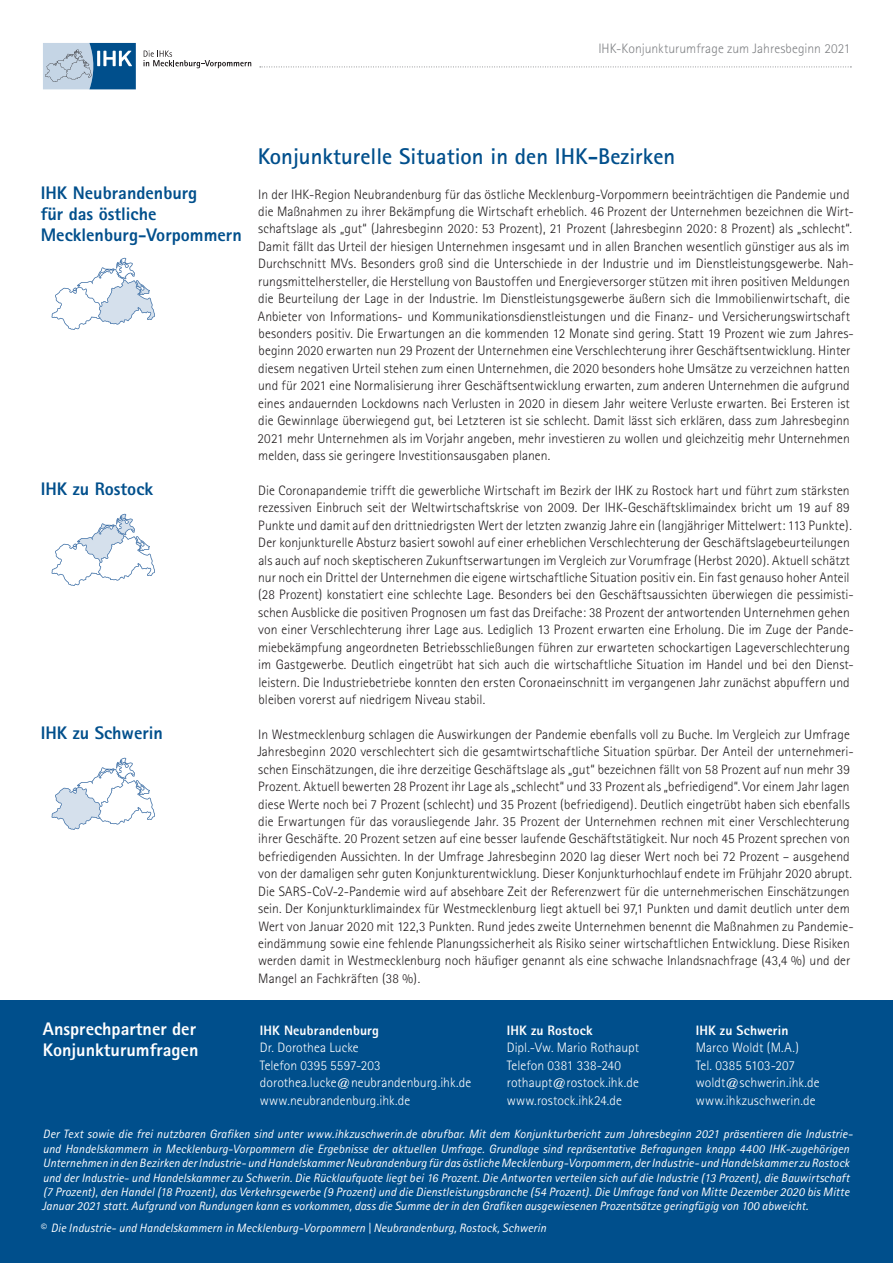
<style>
.page{position:relative;width:893px;height:1263px;background:#fff}
.page>*{position:absolute;margin:0;border:0;box-sizing:border-box;transform-origin:0 0}
.t1{font:700 22.65px "Rotis Sans Serif";color:#004f8c}
.t2{font:800 18.15px/21.1px "Rotis Sans Serif";color:#004f8c}
.t3{font:800 18.15px/21.1px "Rotis Sans Serif";color:#fff}
.t4{font:300 13.65px/17.4px "Rotis Sans Serif";letter-spacing:.005em;color:#231f20}
.t5{font:300 13.65px/17.4px "Rotis Sans Serif";letter-spacing:.005em;color:#fff}
.t6{font:800 13.65px "Rotis Sans Serif";letter-spacing:.01em;color:#fff}
.t7{font:300 13.65px "Rotis Sans Serif";color:#808285}
.t8{font:italic 12.15px/14.4px "Rotis Sans Serif";letter-spacing:.005em;color:#fff}
</style>
<div class="page">
<div style="left:0;top:1001px;width:893px;height:262px;background:#004f8c"></div>
<svg style="left:260px;top:67px;width:591px;height:1px"></svg>
<svg style="left:144px;top:51px;width:107px;height:17px"></svg>
<svg style="left:43px;top:43px;width:93px;height:46px;background:#749cbd"></svg>
<svg style="left:52px;top:258px;width:103px;height:72px"></svg>
<svg style="left:52px;top:514px;width:103px;height:72px"></svg>
<svg style="left:52px;top:758px;width:103px;height:72px"></svg>
<p class="t7" style="left:598px;top:41px;width:253px">IHK-Konjunkturumfrage zum Jahresbeginn 2021</p>
<h2 class="t2" style="left:41px;top:182px;width:202px">IHK Neubrandenburg<br>für das östliche<br>Mecklenburg-Vorpommern</h2>
<h2 class="t2" style="left:41px;top:478px;width:114px">IHK zu Rostock</h2>
<h2 class="t2" style="left:41px;top:722px;width:124px">IHK zu Schwerin</h2>
<h1 class="t1" style="left:258px;top:142px;width:419px">Konjunkturelle Situation in den IHK-Bezirken</h1>
<p class="t4" style="left:258px;top:185px;width:598px">In der IHK-Region Neubrandenburg für das östliche Mecklenburg-Vorpommern beeinträchtigen die Pandemie und die Maßnahmen zu ihrer Bekämpfung die Wirtschaft erheblich. 46 Prozent der Unternehmen bezeichnen die Wirt&shy;schaftslage als „gut“ (Jahresbeginn 2020: 53 Prozent), 21 Prozent (Jahresbeginn 2020: 8 Prozent) als „schlecht“.<br>Damit fällt das Urteil der hiesigen Unternehmen insgesamt und in allen Branchen wesentlich günstiger aus als im Durchschnitt MVs. Besonders groß sind die Unterschiede in der Industrie und im Dienstleistungsgewerbe. Nah&shy;rungsmittelhersteller, die Herstellung von Baustoffen und Energieversorger stützen mit ihren positiven Meldungen die Beurteilung der Lage in der Industrie. Im Dienstleistungsgewerbe äußern sich die Immobilienwirtschaft, die Anbieter von Informations- und Kommunikationsdienstleistungen und die Finanz- und Versicherungswirtschaft besonders positiv. Die Erwartungen an die kommenden 12 Monate sind gering. Statt 19 Prozent wie zum Jahres&shy;beginn 2020 erwarten nun 29 Prozent der Unternehmen eine Verschlechterung ihrer Geschäftsentwicklung. Hinter diesem negativen Urteil stehen zum einen Unternehmen, die 2020 besonders hohe Umsätze zu verzeichnen hatten und für 2021 eine Normalisierung ihrer Geschäftsentwicklung erwarten, zum anderen Unternehmen die aufgrund eines andauernden Lockdowns nach Verlusten in 2020 in diesem Jahr weitere Verluste erwarten. Bei Ersteren ist die Gewinnlage überwiegend gut, bei Letzteren ist sie schlecht. Damit lässt sich erklären, dass zum Jahresbeginn 2021 mehr Unternehmen als im Vorjahr angeben, mehr investieren zu wollen und gleichzeitig mehr Unternehmen melden, dass sie geringere Investitionsausgaben planen.</p>
<p class="t4" style="left:258px;top:481px;width:597px">Die Coronapandemie trifft die gewerbliche Wirtschaft im Bezirk der IHK zu Rostock hart und führt zum stärksten rezessiven Einbruch seit der Weltwirtschaftskrise von 2009. Der IHK-Geschäftsklimaindex bricht um 19 auf 89<br>Punkte und damit auf den drittniedrigsten Wert der letzten zwanzig Jahre ein (langjähriger Mittelwert: 113 Punkte).<br>Der konjunkturelle Absturz basiert sowohl auf einer erheblichen Verschlechterung der Geschäftslagebeurteilungen als auch auf noch skeptischeren Zukunftserwartungen im Vergleich zur Vorumfrage (Herbst 2020). Aktuell schätzt nur noch ein Drittel der Unternehmen die eigene wirtschaftliche Situation positiv ein. Ein fast genauso hoher Anteil (28 Prozent) konstatiert eine schlechte Lage. Besonders bei den Geschäftsaussichten überwiegen die pessimisti&shy;schen Ausblicke die positiven Prognosen um fast das Dreifache: 38 Prozent der antwortenden Unternehmen gehen von einer Verschlechterung ihrer Lage aus. Lediglich 13 Prozent erwarten eine Erholung. Die im Zuge der Pande&shy;miebekämpfung angeordneten Betriebsschließungen führen zur erwarteten schockartigen Lageverschlechterung im Gastgewerbe. Deutlich eingetrübt hat sich auch die wirtschaftliche Situation im Handel und bei den Dienst&shy;leistern. Die Industriebetriebe konnten den ersten Coronaeinschnitt im vergangenen Jahr zunächst abpuffern und bleiben vorerst auf niedrigem Niveau stabil.</p>
<p class="t4" style="left:257px;top:725px;width:598px">In Westmecklenburg schlagen die Auswirkungen der Pandemie ebenfalls voll zu Buche. Im Vergleich zur Umfrage Jahresbeginn 2020 verschlechtert sich die gesamtwirtschaftliche Situation spürbar. Der Anteil der unternehmeri&shy;schen Einschätzungen, die ihre derzeitige Geschäftslage als „gut“ bezeichnen fällt von 58 Prozent auf nun mehr 39<br>Prozent. Aktuell bewerten 28 Prozent ihr Lage als „schlecht“ und 33 Prozent als „befriedigend“. Vor einem Jahr lagen diese Werte noch bei 7 Prozent (schlecht) und 35 Prozent (befriedigend). Deutlich eingetrübt haben sich ebenfalls die Erwartungen für das vorausliegende Jahr. 35 Prozent der Unternehmen rechnen mit einer Verschlechterung ihrer Geschäfte. 20 Prozent setzen auf eine besser laufende Geschäftstätigkeit. Nur noch 45 Prozent sprechen von befriedigenden Aussichten. In der Umfrage Jahresbeginn 2020 lag dieser Wert noch bei 72 Prozent – ausgehend von der damaligen sehr guten Konjunkturentwicklung. Dieser Konjunkturhochlauf endete im Frühjahr 2020 abrupt.<br>Die SARS-CoV-2-Pandemie wird auf absehbare Zeit der Referenzwert für die unternehmerischen Einschätzungen sein. Der Konjunkturklimaindex für Westmecklenburg liegt aktuell bei 97,1 Punkten und damit deutlich unter dem Wert von Januar 2020 mit 122,3 Punkten. Rund jedes zweite Unternehmen benennt die Maßnahmen zu Pandemie&shy;eindämmung sowie eine fehlende Planungssicherheit als Risiko seiner wirtschaftlichen Entwicklung. Diese Risiken werden damit in Westmecklenburg noch häufiger genannt als eine schwache Inlandsnachfrage (43,4 %) und der Mangel an Fachkräften (38 %).</p>
<h2 class="t3" style="left:43px;top:1018px;width:157px">Ansprechpartner der<br>Konjunkturumfragen</h2>
<p class="t6" style="left:696px;top:1022px;width:94px">IHK zu Schwerin</p>
<p class="t5" style="left:696px;top:1039px;width:126px">Marco Woldt (M.A.)<br>Tel. 0385 5103-207 woldt@schwerin.ihk.de www.ihkzuschwerin.de</p>
<p class="t8" style="left:42px;top:1127px;width:812px">Der Text sowie die frei nutzbaren Grafiken sind unter www.ihkzuschwerin.de abrufbar. Mit dem Konjunkturbericht zum Jahresbeginn 2021 präsentieren die Industrie&shy;und Handelskammern in Mecklenburg-Vorpommern die Ergebnisse der aktuellen Umfrage. Grundlage sind repräsentative Befragungen knapp 4400 IHK-zugehörigen Unternehmen in den Bezirken der Industrie- und Handelskammer Neubrandenburg für das östliche Mecklenburg-Vorpommern, der Industrie- und Handelskammer zu Rostock und der Industrie- und Handelskammer zu Schwerin. Die Rücklaufquote liegt bei 16 Prozent. Die Antworten verteilen sich auf die Industrie (13 Prozent), die Bauwirtschaft (7 Prozent), den Handel (18 Prozent), das Verkehrsgewerbe (9 Prozent) und die Dienstleistungsbranche (54 Prozent). Die Umfrage fand von Mitte Dezember 2020 bis Mitte Januar 2021 statt. Aufgrund von Rundungen kann es vorkommen, dass die Summe der in den Grafiken ausgewiesenen Prozentsätze geringfügig von 100 abweicht.</p>
<p class="t8" style="left:40px;top:1221px;width:508px">© Die Industrie- und Handelskammern in Mecklenburg-Vorpommern | Neubrandenburg, Rostock, Schwerin</p>
<p class="t6" style="left:260px;top:1021px;width:121px">IHK Neubrandenburg</p>
<p class="t5" style="left:260px;top:1039px;width:213px">Dr. Dorothea Lucke<br>Telefon 0395 5597-203 dorothea.lucke@neubrandenburg.ihk.de www.neubrandenburg.ihk.de</p>
<p class="t6" style="left:507px;top:1022px;width:87px">IHK zu Rostock</p>
<p class="t5" style="left:507px;top:1039px;width:134px">Dipl.-Vw. Mario Rothaupt<br>Telefon 0381 338-240 rothaupt@rostock.ihk.de www.rostock.ihk24.de</p>
</div>
